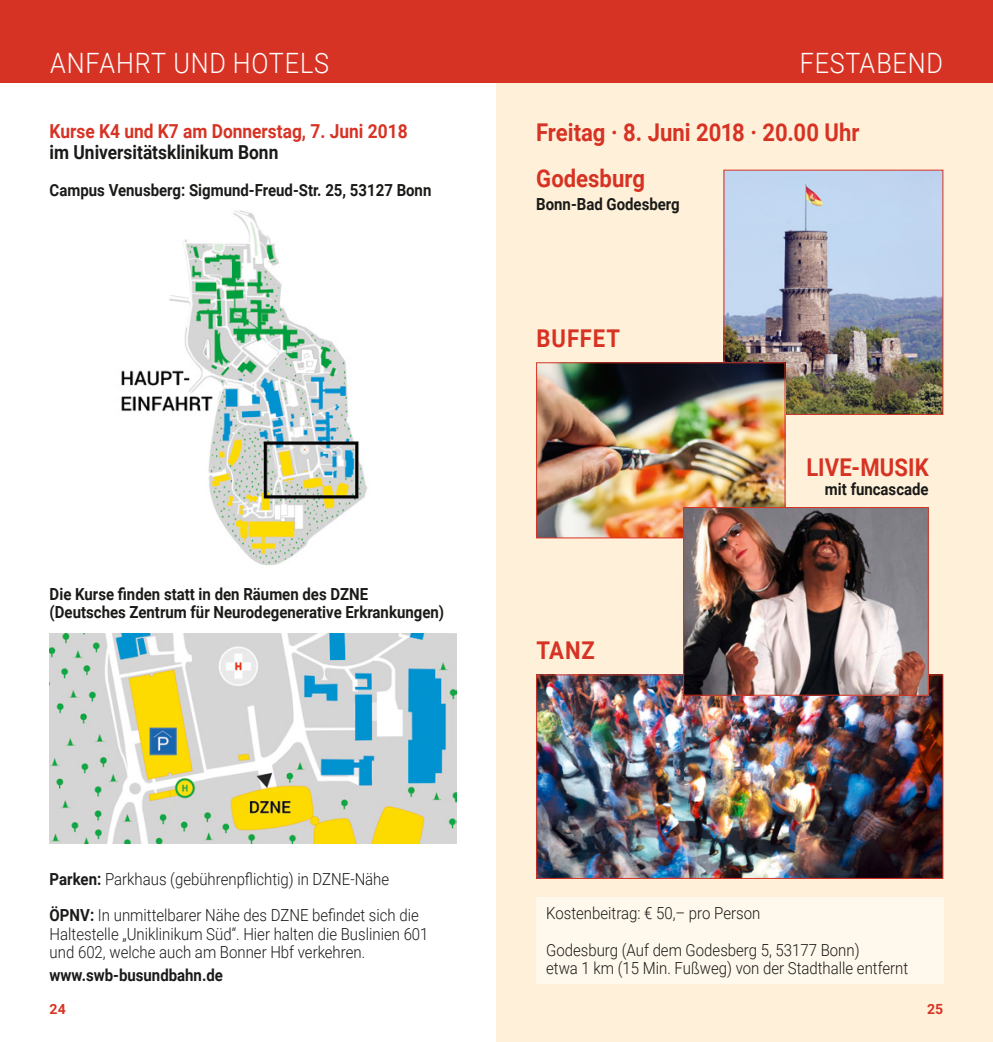
<style>
.page{position:relative;width:993px;height:1042px;background:#fff}
.page>*{position:absolute;margin:0;border:0;box-sizing:border-box;transform-origin:0 0}
.t1{font:300 28px "Roboto";letter-spacing:.03em;color:#fff;scale:.9 1}
.t2{font:700 24.5px/45.7px "Roboto";letter-spacing:.005em;color:#d73324;scale:.9 1}
.t3{font:700 19.25px "Roboto";color:#d73324;scale:.9 1}
.t4{font:700 19.25px "Roboto";color:#1a1a18;scale:.9 1}
.t5{font:300 16.62px/18.4px "Roboto";color:#1a1a18;scale:.9 1}
.t6{font:700 16.62px/18.4px "Roboto";color:#1a1a18;scale:.9 1}
.t7{font:700 14px "Roboto";color:#d73324}
.s1{font-weight:700}
</style>
<div class="page">
<div style="left:0;top:0;width:496px;height:83px;background:#d73324"></div>
<div style="left:496px;top:0;width:496px;height:83px;background:#d73324"></div>
<div style="left:496px;top:83px;width:496px;height:959px;background:#fff1d9"></div>
<div style="left:536px;top:897px;width:407px;height:87px;background:#fff8ec"></div>
<img style="left:725px;top:172px;width:216px;height:241px">
<div style="left:723px;top:170px;width:220px;height:245px;border:1px solid #d73324"></div>
<img style="left:538px;top:364px;width:245px;height:172px">
<div style="left:536px;top:362px;width:249px;height:176px;border:1px solid #d73324"></div>
<img style="left:121px;top:210px;width:247px;height:355px">
<img style="left:50px;top:634px;width:406px;height:209px">
<img style="left:538px;top:676px;width:403px;height:201px">
<div style="left:536px;top:674px;width:407px;height:205px;border:1px solid #d73324"></div>
<img style="left:685px;top:509px;width:241px;height:184px">
<div style="left:683px;top:507px;width:245px;height:188px;border:1px solid #d73324"></div>
<h1 class="t1" style="left:50px;top:44px;width:311px">ANFAHRT UND HOTELS</h1>
<p class="t3" style="left:50px;top:117px;width:399px">Kurse K4 und K7 am Donnerstag, 7. Juni 2018</p>
<p class="t4" style="left:50px;top:138px;width:255px">im Universitätsklinikum Bonn</p>
<p class="t6" style="left:50px;top:180px;width:425px">Campus Venusberg: Sigmund-Freud-Str. 25, 53127 Bonn</p>
<p class="t6" style="left:50px;top:584px;width:439px">Die Kurse finden statt in den Räumen des DZNE (Deutsches Zentrum für Neurodegenerative Erkrankungen)</p>
<p class="t5" style="left:50px;top:869px;width:379px"><span class="s1">Parken:</span> Parkhaus (gebührenpflichtig) in DZNE-Nähe</p>
<p class="t5" style="left:50px;top:905px;width:422px"><span class="s1">ÖPNV:</span> In unmittelbarer Nähe des DZNE befindet sich die<br>Haltestelle „Uniklinikum Süd“. Hier halten die Buslinien 601 und 602, welche auch am Bonner Hbf verkehren.</p>
<p class="t6" style="left:50px;top:965px;width:194px">www.swb-busundbahn.de</p>
<h1 class="t1" style="left:799px;top:44px;width:160px">FESTABEND</h1>
<h2 class="t2" style="left:536px;top:109px;width:361px">Freitag · 8. Juni 2018 · 20.00 Uhr<br>Godesburg</h2>
<p class="t6" style="left:536px;top:195px;width:161px">Bonn-Bad Godesberg</p>
<h2 class="t2" style="left:536px;top:314px;width:94px">BUFFET</h2>
<h2 class="t2" style="left:536px;top:627px;width:66px">TANZ</h2>
<h2 class="t2" style="left:806px;top:444px;width:137px">LIVE-MUSIK</h2>
<p class="t6" style="left:824px;top:479px;width:117px">mit funcascade</p>
<p class="t5" style="left:546px;top:903px;width:239px">Kostenbeitrag: € 50,– pro Person</p>
<p class="t5" style="left:546px;top:940px;width:404px">Godesburg (Auf dem Godesberg 5, 53177 Bonn)<br>etwa 1 km (15 Min. Fußweg) von der Stadthalle entfernt</p>
<p class="t7" style="left:50px;top:999px;width:18px">24</p>
<p class="t7" style="left:926px;top:999px;width:18px">25</p>
</div>
